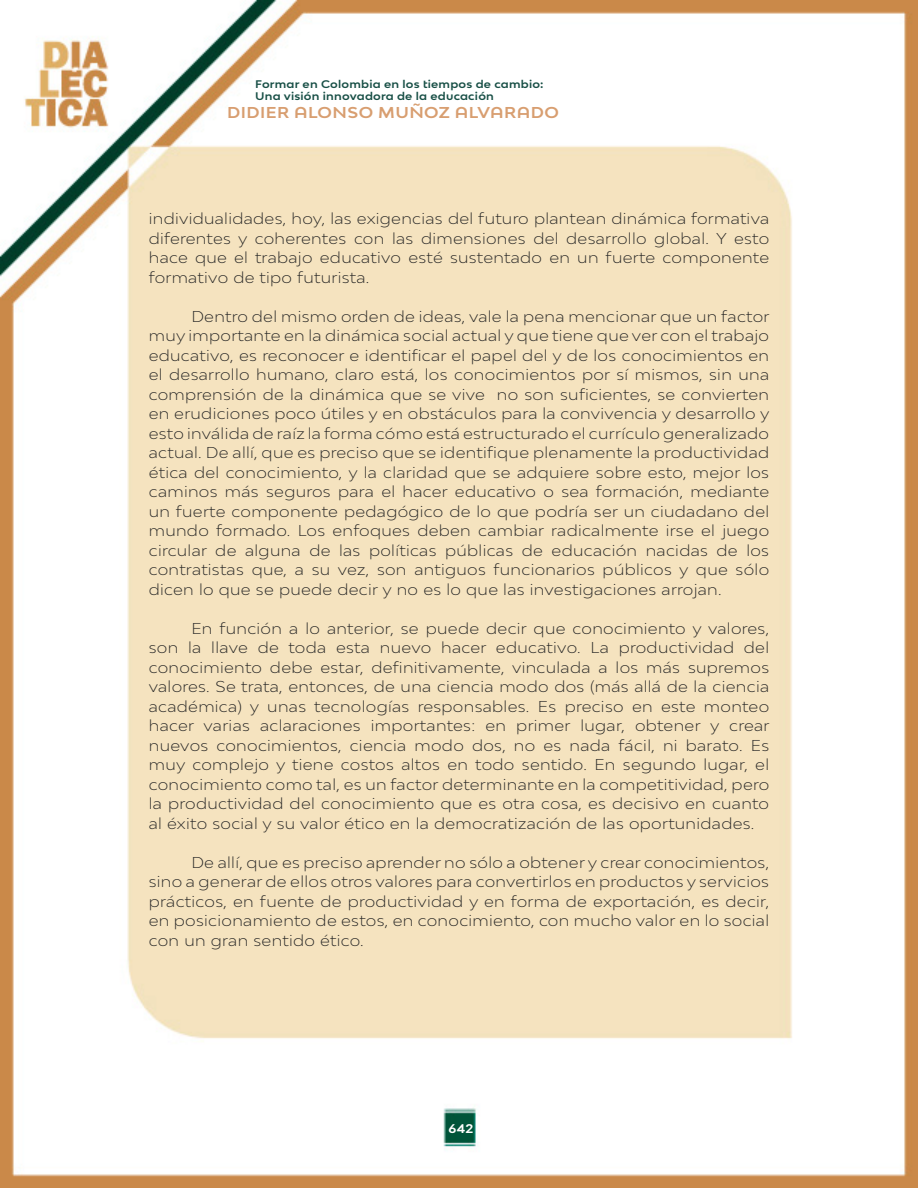
<style>
.page{position:relative;width:918px;height:1188px;background:#fff}
.page>*{position:absolute;margin:0;border:0;box-sizing:border-box;transform-origin:0 0}
.t1{font:300 expanded 15px/19.5px "Bw Modelica";letter-spacing:.02em;color:#222;text-align:justify}
.t2{font:700 expanded 15px "Bw Modelica SS01";letter-spacing:.03em;color:#d89e70}
.t3{font:700 expanded 12px "Bw Modelica SS01";color:#fff}
.t4{font:700 expanded 10.5px/12px "Bw Modelica SS01";letter-spacing:.02em;color:#184f46}
</style>
<div class="page">
<img style="left:0;top:0;width:918px;height:1188px">
<p class="t4" style="left:255px;top:78px;width:290px">Formar en Colombia en los tiempos de cambio:<br>Una visión innovadora de la educación</p>
<p class="t2" style="left:227px;top:103px;width:333px">DIDIER ALONSO MUÑOZ ALVARADO</p>
<p class="t1" style="left:149px;top:209px;width:622px">individualidades, hoy, las exigencias del futuro plantean dinámica formativa diferentes y coherentes con las dimensiones del desarrollo global. Y esto hace que el trabajo educativo esté sustentado en un fuerte componente formativo de tipo futurista.</p>
<p class="t1" style="left:149px;top:306px;width:622px;text-indent:43px">Dentro del mismo orden de ideas, vale la pena mencionar que un factor muy importante en la dinámica social actual y que tiene que ver con el trabajo educativo, es reconocer e identificar el papel del y de los conocimientos en el desarrollo humano, claro está, los conocimientos por sí mismos, sin una comprensión de la dinámica que se vive no son suficientes, se convierten en erudiciones poco útiles y en obstáculos para la convivencia y desarrollo y esto inválida de raíz la forma cómo está estructurado el currículo generalizado actual. De allí, que es preciso que se identifique plenamente la productividad ética del conocimiento, y la claridad que se adquiere sobre esto, mejor los caminos más seguros para el hacer educativo o sea formación, mediante un fuerte componente pedagógico de lo que podría ser un ciudadano del mundo formado. Los enfoques deben cambiar radicalmente irse el juego circular de alguna de las políticas públicas de educación nacidas de los contratistas que, a su vez, son antiguos funcionarios públicos y que sólo dicen lo que se puede decir y no es lo que las investigaciones arrojan.</p>
<p class="t1" style="left:149px;top:618px;width:622px;text-indent:43px">En función a lo anterior, se puede decir que conocimiento y valores, son la llave de toda esta nuevo hacer educativo. La productividad del conocimiento debe estar, definitivamente, vinculada a los más supremos valores. Se trata, entonces, de una ciencia modo dos (más allá de la ciencia académica) y unas tecnologías responsables. Es preciso en este monteo hacer varias aclaraciones importantes: en primer lugar, obtener y crear nuevos conocimientos, ciencia modo dos, no es nada fácil, ni barato. Es muy complejo y tiene costos altos en todo sentido. En segundo lugar, el conocimiento como tal, es un factor determinante en la competitividad, pero la productividad del conocimiento que es otra cosa, es decisivo en cuanto al éxito social y su valor ético en la democratización de las oportunidades.</p>
<p class="t1" style="left:149px;top:852px;width:622px;text-indent:43px">De allí, que es preciso aprender no sólo a obtener y crear conocimientos, sino a generar de ellos otros valores para convertirlos en productos y servicios prácticos, en fuente de productividad y en forma de exportación, es decir, en posicionamiento de estos, en conocimiento, con mucho valor en lo social con un gran sentido ético.</p>
<p class="t3" style="left:449px;top:1120px;width:26px">642</p>
</div>
